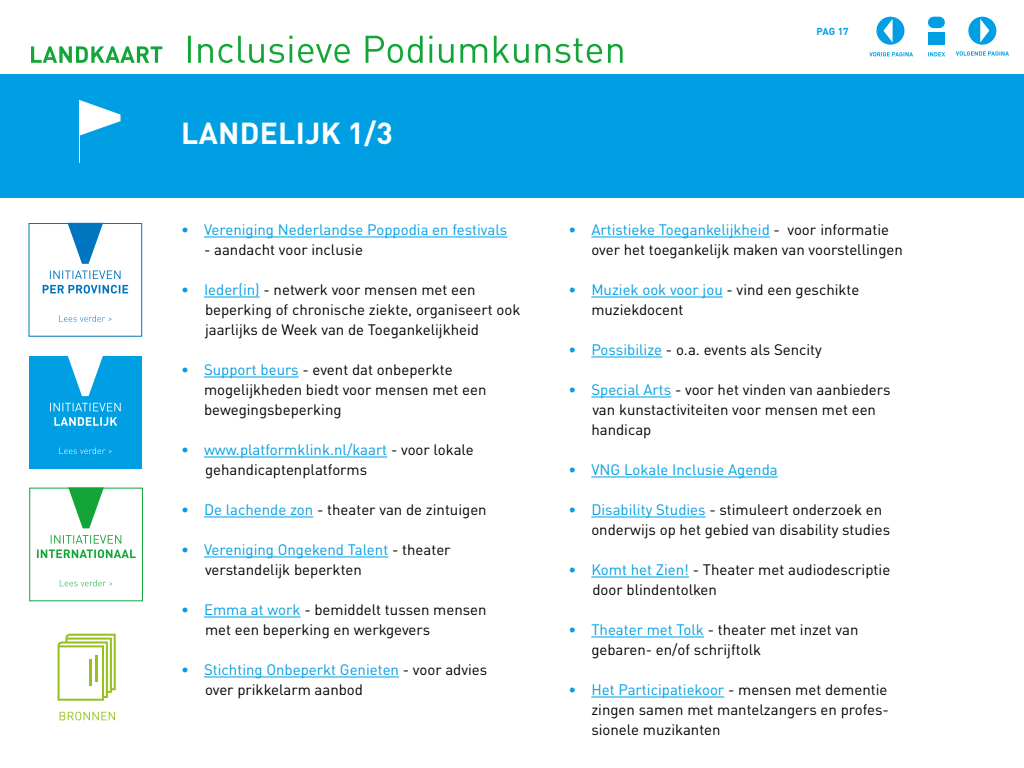
<style>
.page{position:relative;width:1024px;height:768px;background:#fff}
.page>*{position:absolute;margin:0;border:0;box-sizing:border-box;transform-origin:0 0}
.TUSSENKOP{font:700 30px "DINOT";letter-spacing:.01em;color:#fff}
.PLAT{font:15px/20px "DINOT";color:#000}
.PLAT-2{font:15px "DINOT";color:#009fe3}
.t1{font:700 10px "DINOT";color:#009fe3}
.s1{color:#009fe3}
</style>
<div class="page">
<div style="left:876px;top:17px;width:28px;height:28px;background:#009fe3;border-radius:50%"></div>
<svg style="left:883px;top:19px;width:10px;height:24px"></svg>
<svg style="left:869px;top:52px;width:44px;height:4px"></svg>
<div style="left:968px;top:17px;width:28px;height:28px;background:#009fe3;border-radius:50%"></div>
<svg style="left:980px;top:19px;width:9px;height:24px"></svg>
<svg style="left:956px;top:51px;width:53px;height:5px"></svg>
<div style="left:0;top:74px;width:1024px;height:124px;background:#009fe3"></div>
<hr style="left:204px;top:237px;width:303px;height:1px;background:#009fe3">
<hr style="left:204px;top:297px;width:56px;height:1px;background:#009fe3">
<hr style="left:204px;top:377px;width:95px;height:1px;background:#009fe3">
<hr style="left:204px;top:457px;width:183px;height:1px;background:#009fe3">
<hr style="left:204px;top:517px;width:109px;height:1px;background:#009fe3">
<hr style="left:204px;top:557px;width:184px;height:1px;background:#009fe3">
<hr style="left:204px;top:617px;width:97px;height:1px;background:#009fe3">
<hr style="left:204px;top:677px;width:195px;height:1px;background:#009fe3">
<hr style="left:591px;top:237px;width:179px;height:1px;background:#009fe3">
<hr style="left:591px;top:297px;width:132px;height:1px;background:#009fe3">
<hr style="left:591px;top:357px;width:71px;height:1px;background:#009fe3">
<hr style="left:591px;top:397px;width:80px;height:1px;background:#009fe3">
<hr style="left:591px;top:477px;width:187px;height:1px;background:#009fe3">
<hr style="left:591px;top:517px;width:115px;height:1px;background:#009fe3">
<hr style="left:591px;top:577px;width:98px;height:1px;background:#009fe3">
<hr style="left:591px;top:637px;width:113px;height:1px;background:#009fe3">
<hr style="left:591px;top:697px;width:133px;height:1px;background:#009fe3">
<div style="left:29px;top:356px;width:113px;height:113px;background:#009fe3"></div>
<svg style="left:68px;top:356px;width:35px;height:40px"></svg>
<svg style="left:59px;top:447px;width:53px;height:7px"></svg>
<svg style="left:54px;top:417px;width:63px;height:9px"></svg>
<svg style="left:50px;top:403px;width:71px;height:8px"></svg>
<div style="left:28px;top:223px;width:114px;height:114px;border:1px solid #0075bf"></div>
<svg style="left:68px;top:223px;width:35px;height:41px"></svg>
<svg style="left:59px;top:315px;width:52px;height:7px"></svg>
<svg style="left:43px;top:285px;width:85px;height:9px"></svg>
<svg style="left:50px;top:271px;width:71px;height:8px"></svg>
<svg style="left:80px;top:100px;width:41px;height:36px"></svg>
<hr style="left:79px;top:100px;width:1px;height:63px;background:#fff">
<svg style="left:31px;top:36px;width:592px;height:27px"></svg>
<div style="left:928px;top:17px;width:17px;height:11px;background:#009fe3;border-radius:6px"></div>
<div style="left:928px;top:32px;width:17px;height:13px;background:#009fe3"></div>
<svg style="left:928px;top:52px;width:17px;height:4px"></svg>
<div style="left:29px;top:488px;width:114px;height:113px;border:1px solid #13a538"></div>
<svg style="left:68px;top:487px;width:36px;height:41px"></svg>
<svg style="left:60px;top:580px;width:52px;height:6px"></svg>
<svg style="left:37px;top:535px;width:99px;height:23px"></svg>
<svg style="left:58px;top:634px;width:58px;height:67px"></svg>
<hr style="left:90px;top:659px;width:2px;height:27px;background:#95c11f">
<hr style="left:95px;top:655px;width:2px;height:27px;background:#95c11f">
<svg style="left:60px;top:712px;width:55px;height:8px"></svg>
<p class="TUSSENKOP" style="left:181px;top:114px;width:213px">LANDELIJK 1/3</p>
<p class="PLAT-2" style="left:181px;top:220px;width:328px">• Vereniging Nederlandse Poppodia en festivals</p>
<p class="PLAT" style="left:204px;top:239px;width:160px">- aandacht voor inclusie</p>
<p class="PLAT" style="left:205px;top:279px;width:317px;text-indent:-24px"><span class="s1">• Ieder(in)</span> - netwerk voor mensen met een beperking of chronische ziekte, organiseert ook jaarlijks de Week van de Toegankelijkheid</p>
<p class="PLAT" style="left:204px;top:359px;width:284px;text-indent:-23px"><span class="s1">• Support beurs</span> - event dat onbeperkte mogelijkheden biedt voor mensen met een bewegingsbeperking</p>
<p class="PLAT" style="left:205px;top:439px;width:270px;text-indent:-24px"><span class="s1">• www.platformklink.nl/kaart</span> - voor lokale gehandicaptenplatforms</p>
<p class="PLAT" style="left:181px;top:499px;width:307px"><span class="s1">• De lachende zon</span> - theater van de zintuigen</p>
<p class="PLAT" style="left:205px;top:539px;width:247px;text-indent:-24px"><span class="s1">• Vereniging Ongekend Talent</span> - theater verstandelijk beperkten</p>
<p class="PLAT" style="left:205px;top:599px;width:283px;text-indent:-24px"><span class="s1">• Emma at work</span> - bemiddelt tussen mensen met een beperking en werkgevers</p>
<p class="PLAT" style="left:205px;top:659px;width:284px;text-indent:-24px"><span class="s1">• Stichting Onbeperkt Genieten</span> - voor advies over prikkelarm aanbod</p>
<p class="t1" style="left:817px;top:25px;width:33px">PAG 17</p>
<p class="PLAT" style="left:591px;top:219px;width:313px;text-indent:-23px"><span class="s1">• Artistieke Toegankelijkheid</span> - voor informatie over het toegankelijk maken van voorstellingen</p>
<p class="PLAT" style="left:591px;top:279px;width:270px;text-indent:-23px"><span class="s1">• Muziek ook voor jou</span> - vind een geschikte muziekdocent</p>
<p class="PLAT" style="left:568px;top:339px;width:255px"><span class="s1">• Possibilize</span> - o.a. events als Sencity</p>
<p class="PLAT" style="left:591px;top:379px;width:301px;text-indent:-23px"><span class="s1">• Special Arts</span> - voor het vinden van aanbieders van kunstactiviteiten voor mensen met een handicap</p>
<p class="PLAT-2" style="left:568px;top:460px;width:211px">• VNG Lokale Inclusie Agenda</p>
<p class="PLAT" style="left:591px;top:499px;width:300px;text-indent:-23px"><span class="s1">• Disability Studies</span> - stimuleert onderzoek en onderwijs op het gebied van disability studies</p>
<p class="PLAT" style="left:592px;top:559px;width:299px;text-indent:-24px"><span class="s1">• Komt het Zien!</span> - Theater met audiodescriptie door blindentolken</p>
<p class="PLAT" style="left:591px;top:619px;width:269px;text-indent:-23px"><span class="s1">• Theater met Tolk</span> - theater met inzet van gebaren- en/of schrijftolk</p>
<p class="PLAT" style="left:591px;top:679px;width:299px;text-align:justify;text-indent:-23px"><span class="s1">• Het Participatiekoor</span> - mensen met dementie zingen samen met mantelzangers en profes&shy;sionele muzikanten</p>
</div>
